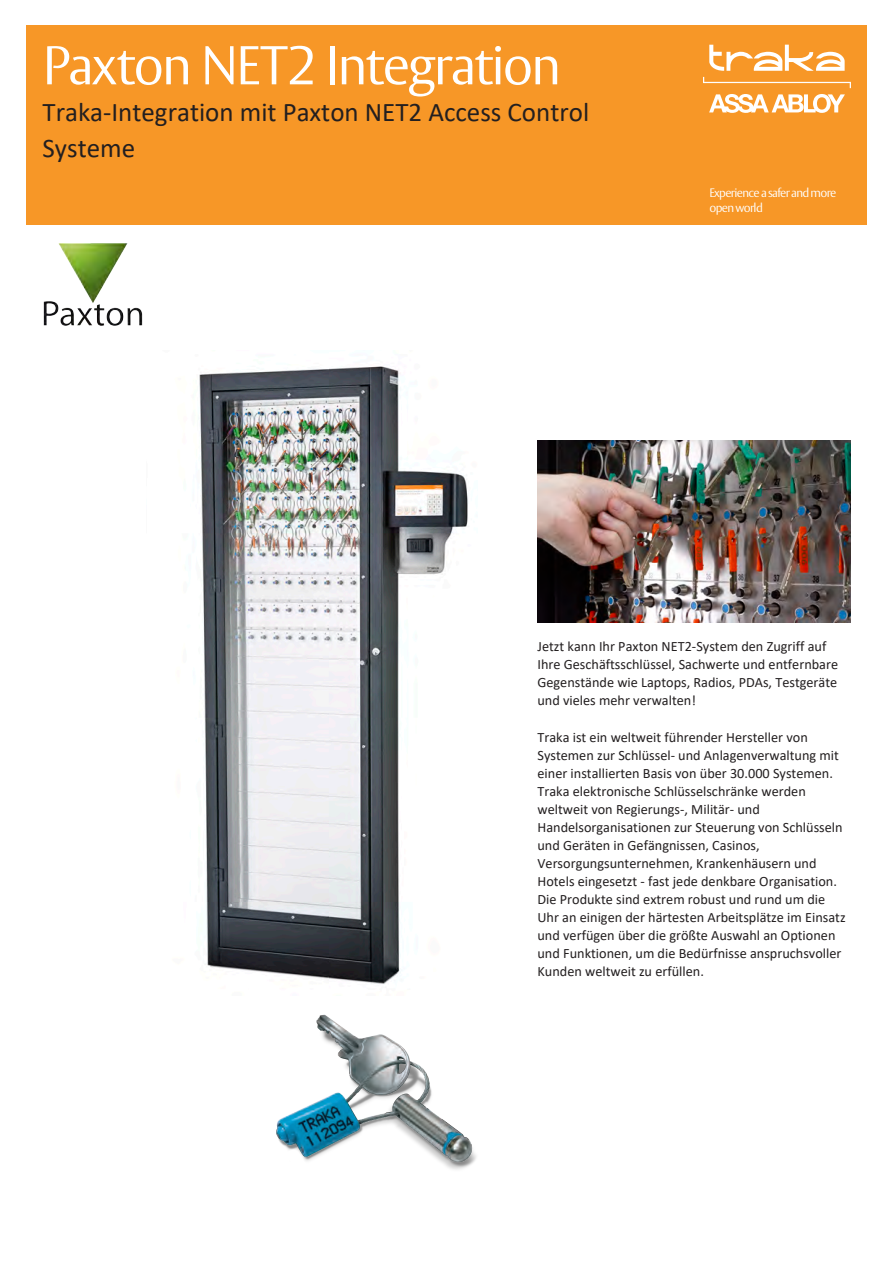
<style>
.page{position:relative;width:893px;height:1263px;background:#fff}
.page>*{position:absolute;margin:0;border:0;box-sizing:border-box;transform-origin:0 0}
.Headline_blk{font:300 54px "ASSA Vesta";letter-spacing:-.04em;color:#fff}
.Headline_blk-2{font:27px/36px "Calibri";color:#231f20}
.Body_copy_blk{font:14.25px/18px "Calibri";color:#231f20}
.t1{font:300 12.15px/15.8px "ASSA Vesta";letter-spacing:-.055em;color:#fff}
</style>
<div class="page">
<div style="left:26px;top:26px;width:841px;height:199px;background:#f79727"></div>
<svg style="left:709px;top:94px;width:136px;height:19px"></svg>
<svg style="left:703px;top:77px;width:148px;height:11px"></svg>
<svg style="left:709px;top:45px;width:136px;height:26px"></svg>
<img style="left:276px;top:1014px;width:200px;height:156px">
<img style="left:198px;top:366px;width:270px;height:618px">
<img style="left:537px;top:441px;width:314px;height:182px">
<img style="left:43px;top:243px;width:100px;height:83px">
<p class="Headline_blk" style="left:43px;top:33px;width:520px">Paxton NET2 Integration</p>
<p class="Headline_blk-2" style="left:43px;top:93px;width:548px">Traka-Integration mit Paxton NET2 Access Control<br>Systeme</p>
<p class="t1" style="left:709px;top:185px;width:129px">Experience a safer and more open world</p>
<p class="Body_copy_blk" style="left:537px;top:637px;width:302px">Jetzt kann Ihr Paxton NET2-System den Zugriff auf Ihre Geschäftsschlüssel, Sachwerte und entfernbare Gegenstände wie Laptops, Radios, PDAs, Testgeräte und vieles mehr verwalten!</p>
<p class="Body_copy_blk" style="left:537px;top:728px;width:310px">Traka ist ein weltweit führender Hersteller von Systemen zur Schlüssel- und Anlagenverwaltung mit einer installierten Basis von über 30.000 Systemen.<br>Traka elektronische Schlüsselschränke werden weltweit von Regierungs-, Militär- und Handelsorganisationen zur Steuerung von Schlüsseln und Geräten in Gefängnissen, Casinos, Versorgungsunternehmen, Krankenhäusern und Hotels eingesetzt - fast jede denkbare Organisation.<br>Die Produkte sind extrem robust und rund um die Uhr an einigen der härtesten Arbeitsplätze im Einsatz und verfügen über die größte Auswahl an Optionen und Funktionen, um die Bedürfnisse anspruchsvoller Kunden weltweit zu erfüllen.</p>
</div>
